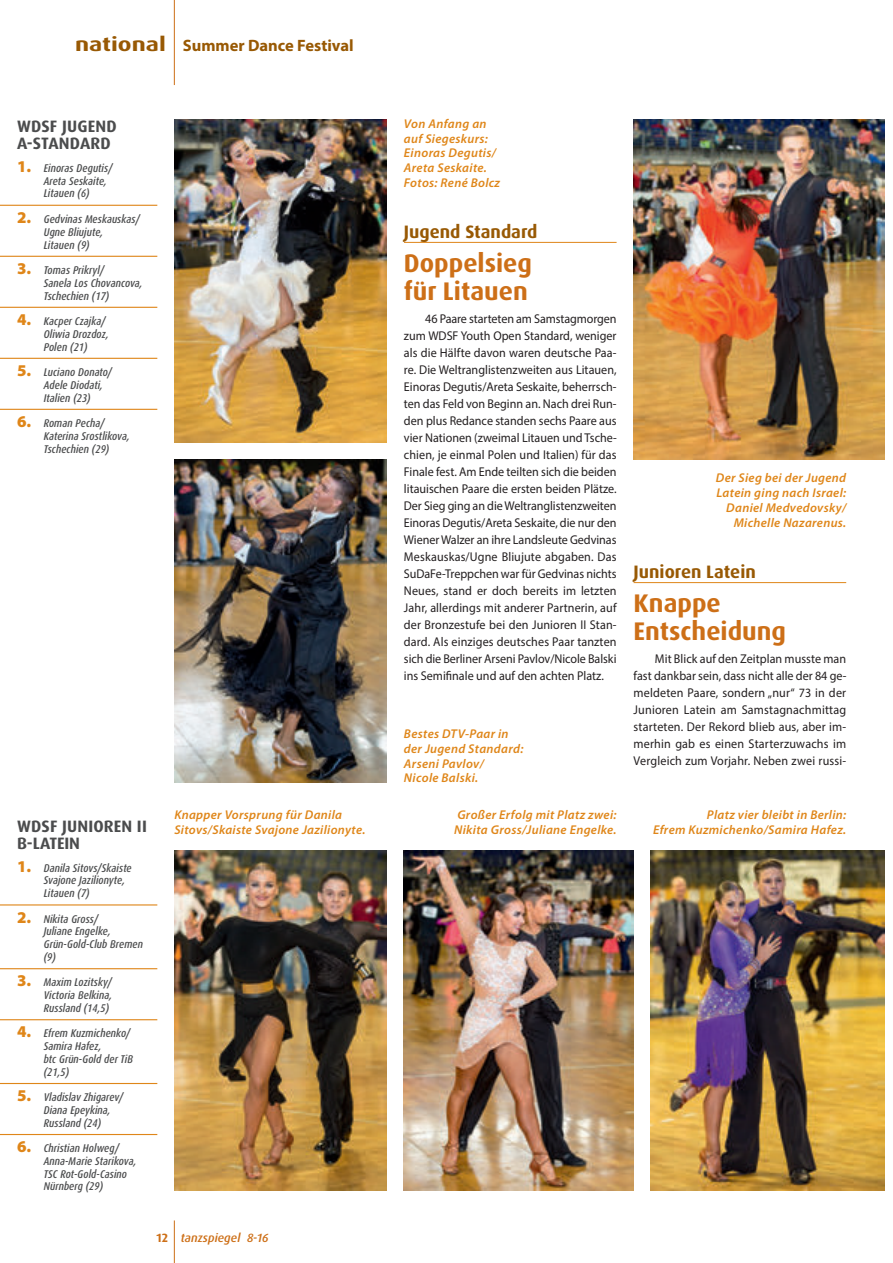
<style>
.page{position:relative;width:893px;height:1263px;background:#fff}
.page>*{position:absolute;margin:0;border:0;box-sizing:border-box;transform-origin:0 0}
.t1{font:700 25.5px/27.6px "Dax OT";color:#cd6f17}
.t2{font:700 18px "Dax OT";color:#985904}
.t3{font:700 16.5px/17px "Dax OT";letter-spacing:.01em;color:#4b4c4d}
.t4{font:700 16.5px "Myriad Pro";color:#985904}
.t5{font:12.75px/17px "Myriad Pro";letter-spacing:.005em;color:#231f20;text-align:justify;scale:.95 1}
.t6{font:italic 600 12.75px/14.9px "Myriad Pro";letter-spacing:.025em;color:#df8619}
.t7{font:italic 500 12px "Dax OT";color:#cd6f17}
.t8{font:italic 500 condensed 11.25px/12.8px "Dax OT";color:#4b4c4d}
.s1{font-family:"Dax OT";font-size:19.5px}
.s2{font-family:"Myriad Pro";font-weight:900;font-style:normal;font-stretch:normal;font-size:16.5px;color:#df8619}
.s3{font-weight:700;font-style:normal}
</style>
<div class="page">
<hr style="left:404px;top:242px;width:213px;height:1px;background:#df8619">
<hr style="left:634px;top:582px;width:212px;height:1px;background:#df8619">
<hr style="left:174px;top:1220px;width:1px;height:43px;background:#cd6f17">
<hr style="left:174px;top:0;width:1px;height:85px;background:#cd6f17">
<hr style="left:0;top:205px;width:157px;height:1px;background:#df8619">
<hr style="left:0;top:256px;width:157px;height:1px;background:#df8619">
<hr style="left:0;top:307px;width:157px;height:1px;background:#df8619">
<hr style="left:0;top:358px;width:157px;height:1px;background:#df8619">
<hr style="left:0;top:409px;width:157px;height:1px;background:#df8619">
<hr style="left:0;top:904px;width:157px;height:1px;background:#df8619">
<hr style="left:0;top:968px;width:157px;height:1px;background:#df8619">
<hr style="left:0;top:1019px;width:157px;height:1px;background:#df8619">
<hr style="left:0;top:1083px;width:157px;height:1px;background:#df8619">
<hr style="left:0;top:1134px;width:157px;height:1px;background:#df8619">
<img style="left:174px;top:119px;width:213px;height:323px">
<img style="left:174px;top:459px;width:213px;height:323px">
<img style="left:634px;top:119px;width:250px;height:340px">
<img style="left:651px;top:850px;width:233px;height:341px">
<img style="left:174px;top:850px;width:213px;height:341px">
<img style="left:404px;top:850px;width:230px;height:341px">
<p class="t4" style="left:75px;top:39px;width:280px"><span class="s1">national</span> Summer Dance Festival</p>
<p class="t3" style="left:17px;top:119px;width:101px">WDSF JUGEND<br>A-STANDARD</p>
<p class="t8" style="left:44px;top:162px;width:70px;text-indent:-27px"><span class="s2">1.</span> Einoras Degutis/<br>Areta Seskaite,<br>Litauen (6)</p>
<p class="t8" style="left:44px;top:213px;width:98px;text-indent:-27px"><span class="s2">2.</span> Gedvinas Meskauskas/<br>Ugne Bliujute,<br>Litauen (9)</p>
<p class="t8" style="left:44px;top:264px;width:100px;text-indent:-27px"><span class="s2">3.</span> Tomas Prikryl/<br>Sanela Los Chovancova,<br>Tschechien (17)</p>
<p class="t8" style="left:44px;top:315px;width:67px;text-indent:-27px"><span class="s2">4.</span> Kacper Czajka/<br>Oliwia Drozdoz,<br>Polen (21)</p>
<p class="t8" style="left:44px;top:366px;width:70px;text-indent:-27px"><span class="s2">5.</span> Luciano Donato/<br>Adele Diodati,<br>Italien (23)</p>
<p class="t8" style="left:44px;top:417px;width:88px;text-indent:-27px"><span class="s2">6.</span> Roman Pecha/<br>Katerina Srostlikova,<br>Tschechien (29)</p>
<p class="t6" style="left:404px;top:117px;width:98px">Von Anfang an auf Siegeskurs:<br>Einoras Degutis/<br>Areta Seskaite.<br>Fotos: René Bolcz</p>
<h2 class="t2" style="left:404px;top:224px;width:135px">Jugend Standard</h2>
<h1 class="t1" style="left:404px;top:251px;width:130px">Doppelsieg für Litauen</h1>
<p class="t5" style="left:404px;top:311px;width:226px;text-indent:21px">46 Paare starteten am Samstagmorgen zum WDSF Youth Open Standard, weniger als die Hälfte davon waren deutsche Paa&shy;re. Die Weltranglistenzweiten aus Litauen, Einoras Degutis/Areta Seskaite, beherrsch&shy;ten das Feld von Beginn an. Nach drei Run&shy;den plus Redance standen sechs Paare aus vier Nationen (zweimal Litauen und Tsche&shy;chien, je einmal Polen und Italien) für das Finale fest. Am Ende teilten sich die beiden litauischen Paare die ersten beiden Plätze.<br>Der Sieg ging an die Weltranglistenzweiten Einoras Degutis/Areta Seskaite, die nur den Wiener Walzer an ihre Landsleute Gedvinas Meskauskas/Ugne Bliujute abgaben. Das SuDaFe-Treppchen war für Gedvinas nichts Neues, stand er doch bereits im letzten Jahr, allerdings mit anderer Partnerin, auf der Bronzestufe bei den Junioren II Stan&shy;dard. Als einziges deutsches Paar tanzten sich die Berliner Arseni Pavlov/Nicole Balski ins Semifinale und auf den achten Platz.</p>
<p class="t3" style="left:17px;top:818px;width:131px">WDSF JUNIOREN II<br>B-LATEIN</p>
<p class="t8" style="left:44px;top:862px;width:90px;text-indent:-27px"><span class="s2">1.</span> Danila Sitovs/Skaiste<br>Svajone Jazilionyte,<br>Litauen (7)</p>
<p class="t8" style="left:44px;top:913px;width:101px;text-indent:-27px"><span class="s2">2.</span> Nikita Gross/<br>Juliane Engelke,<br>Grün-Gold-Club Bremen (9)</p>
<p class="t8" style="left:44px;top:977px;width:70px;text-align:justify;text-indent:-27px"><span class="s2">3.</span> Maxim Lozitsky/ Victoria Belkina, Russland (14,5)</p>
<p class="t8" style="left:44px;top:1028px;width:91px;text-indent:-27px"><span class="s2">4.</span> Efrem Kuzmichenko/<br>Samira Hafez,<br>btc Grün-Gold der TiB (21,5)</p>
<p class="t8" style="left:44px;top:1092px;width:81px;text-indent:-27px"><span class="s2">5.</span> Vladislav Zhigarev/<br>Diana Epeykina,<br>Russland (24)</p>
<p class="t8" style="left:44px;top:1143px;width:94px;text-indent:-27px"><span class="s2">6.</span> Christian Holweg/<br>Anna-Marie Starikova,<br>TSC Rot-Gold-Casino<br>Nürnberg (29)</p>
<p class="t6" style="left:404px;top:727px;width:121px">Bestes DTV-Paar in der Jugend Standard:<br>Arseni Pavlov/<br>Nicole Balski.</p>
<p class="t6" style="left:174px;top:808px;width:193px">Knapper Vorsprung für Danila<br>Sitovs/Skaiste Svajone Jazilionyte.</p>
<p class="t6" style="left:454px;top:808px;width:164px">Großer Erfolg mit Platz zwei:<br>Nikita Gross/Juliane Engelke.</p>
<p class="t7" style="left:157px;top:1230px;width:114px"><span class="s3">12</span> tanzspiegel 8-16</p>
<p class="t6" style="left:716px;top:472px;width:132px;text-align:right">Der Sieg bei der Jugend<br>Latein ging nach Israel:<br>Daniel Medvedovsky/<br>Michelle Nazarenus.</p>
<h2 class="t2" style="left:634px;top:564px;width:124px">Junioren Latein</h2>
<h1 class="t1" style="left:634px;top:591px;width:154px">Knappe<br>Entscheidung</h1>
<p class="t5" style="left:634px;top:652px;width:226px;text-indent:21px">Mit Blick auf den Zeitplan musste man fast dankbar sein, dass nicht alle der 84 ge&shy;meldeten Paare, sondern „nur“ 73 in der Junioren Latein am Samstagnachmittag starteten. Der Rekord blieb aus, aber im&shy;merhin gab es einen Starterzuwachs im Vergleich zum Vorjahr. Neben zwei russi-</p>
<p class="t6" style="left:653px;top:808px;width:195px;text-align:right">Platz vier bleibt in Berlin:<br>Efrem Kuzmichenko/Samira Hafez.</p>
</div>
